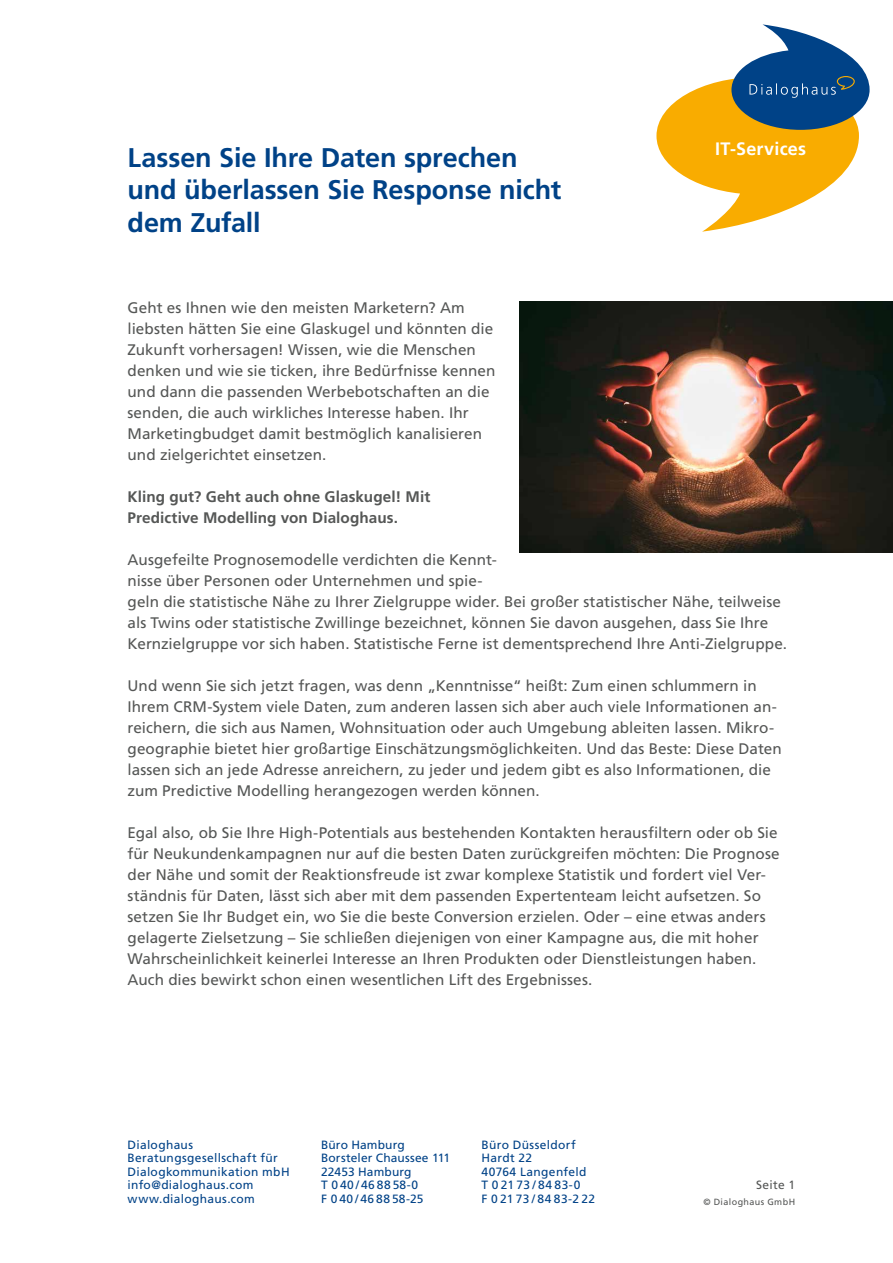
<style>
.page{position:relative;width:893px;height:1263px;background:#fff}
.page>*{position:absolute;margin:0;border:0;box-sizing:border-box;transform-origin:0 0}
.t1{font:700 27px/32.4px "Frutiger LT Std";letter-spacing:-.005em;color:#004287}
.t2{font:700 18px "Frutiger LT Std";letter-spacing:.015em;color:#fff}
.t3{font:15.3px/21px "Frutiger CE";color:#555756}
.t4{font:700 15.3px/21px "Frutiger CE";letter-spacing:.005em;color:#555756}
.t5{font:12px/13.5px "Frutiger LT Std";letter-spacing:.025em;color:#004287}
.t6{font:12px "Frutiger LT Std";letter-spacing:.025em;color:#555756}
.t7{font:9px "Frutiger LT Std";letter-spacing:.045em;color:#555756}
</style>
<div class="page">
<svg style="left:656px;top:24px;width:214px;height:208px"></svg>
<img style="left:519px;top:302px;width:374px;height:250px">
<h1 class="t1" style="left:128px;top:141px;width:435px">Lassen Sie Ihre Daten sprechen und überlassen Sie Response nicht dem Zufall</h1>
<p class="t2" style="left:715px;top:138px;width:93px">IT-Services</p>
<p class="t3" style="left:128px;top:297px;width:369px">Geht es Ihnen wie den meisten Marketern? Am liebsten hätten Sie eine Glaskugel und könnten die Zukunft vorhersagen! Wissen, wie die Menschen denken und wie sie ticken, ihre Bedürfnisse kennen und dann die passenden Werbebotschaften an die senden, die auch wirkliches Interesse haben. Ihr Marketingbudget damit bestmöglich kanalisieren und zielgerichtet einsetzen.</p>
<p class="t4" style="left:128px;top:486px;width:304px">Kling gut? Geht auch ohne Glaskugel! Mit<br>Predictive Modelling von Dialoghaus.</p>
<p class="t3" style="left:128px;top:549px;width:661px">Ausgefeilte Prognosemodelle verdichten die Kennt-<br>nisse über Personen oder Unternehmen und spie-<br>geln die statistische Nähe zu Ihrer Zielgruppe wider. Bei großer statistischer Nähe, teilweise als Twins oder statistische Zwillinge bezeichnet, können Sie davon ausgehen, dass Sie Ihre Kernzielgruppe vor sich haben. Statistische Ferne ist dementsprechend Ihre Anti-Zielgruppe.</p>
<p class="t3" style="left:128px;top:675px;width:656px">Und wenn Sie sich jetzt fragen, was denn „Kenntnisse“ heißt: Zum einen schlummern in Ihrem CRM-System viele Daten, zum anderen lassen sich aber auch viele Informationen an&shy;reichern, die sich aus Namen, Wohnsituation oder auch Umgebung ableiten lassen. Mikro&shy;geographie bietet hier großartige Einschätzungsmöglichkeiten. Und das Beste: Diese Daten lassen sich an jede Adresse anreichern, zu jeder und jedem gibt es also Informationen, die zum Predictive Modelling herangezogen werden können.</p>
<p class="t3" style="left:128px;top:822px;width:653px">Egal also, ob Sie Ihre High-Potentials aus bestehenden Kontakten herausfiltern oder ob Sie für Neukundenkampagnen nur auf die besten Daten zurückgreifen möchten: Die Prognose der Nähe und somit der Reaktionsfreude ist zwar komplexe Statistik und fordert viel Ver&shy;ständnis für Daten, lässt sich aber mit dem passenden Expertenteam leicht aufsetzen. So setzen Sie Ihr Budget ein, wo Sie die beste Conversion erzielen. Oder – eine etwas anders gelagerte Zielsetzung – Sie schließen diejenigen von einer Kampagne aus, die mit hoher Wahrscheinlichkeit keinerlei Interesse an Ihren Produkten oder Dienstleistungen haben.<br>Auch dies bewirkt schon einen wesentlichen Lift des Ergebnisses.</p>
<p class="t5" style="left:128px;top:1138px;width:164px">Dialoghaus<br>Beratungsgesellschaft für<br>Dialogkommunikation mbH info@dialoghaus.com www.dialoghaus.com</p>
<p class="t5" style="left:321px;top:1138px;width:131px">Büro Hamburg<br>Borsteler Chaussee 111<br>22453 Hamburg<br>T 0 40 / 46 88 58-0<br>F 0 40 / 46 88 58-25</p>
<p class="t5" style="left:482px;top:1138px;width:115px">Büro Düsseldorf<br>Hardt 22<br>40764 Langenfeld<br>T 0 21 73 / 84 83-0<br>F 0 21 73 / 84 83-2 22</p>
<p class="t6" style="left:756px;top:1178px;width:41px">Seite 1</p>
<p class="t7" style="left:703px;top:1197px;width:93px">© Dialoghaus GmbH</p>
</div>
